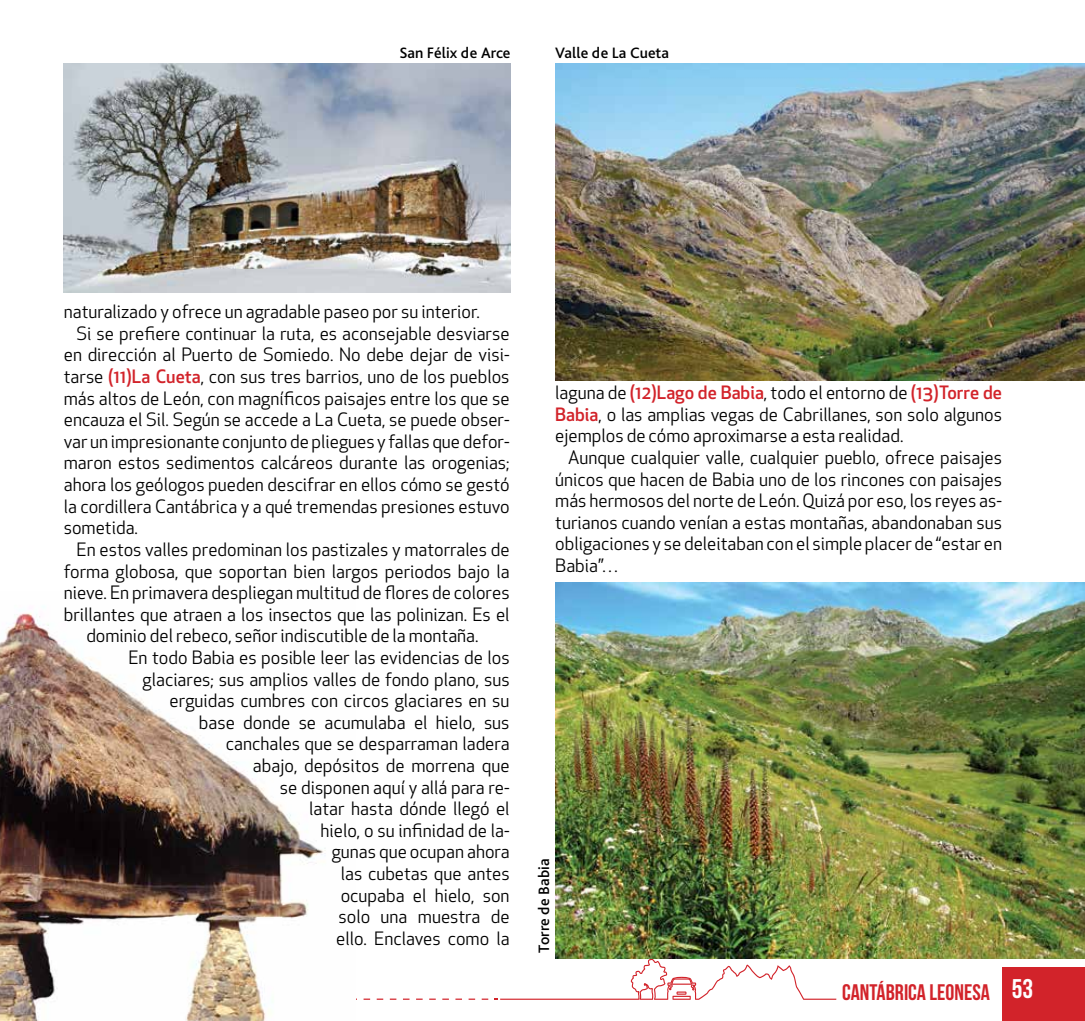
<style>
.page{position:relative;width:1085px;height:1021px;background:#fff}
.page>*{position:absolute;margin:0;border:0;box-sizing:border-box;transform-origin:0 0}
.t1{font:22.5px "Bebas Neue";color:#d2232a}
.t2{font:18px/21.6px "Apex New";color:#000;text-align:justify}
.t3{font:500 15.75px "Bliss Pro";color:#000}
.s1{font-weight:500;color:#d2232a}
.s2{font-size:27px;color:#fff}
</style>
<div class="page">
<div style="left:1001px;top:967px;width:83px;height:53px;background:#d2232a"></div>
<svg style="left:495px;top:958px;width:341px;height:41px"></svg>
<img style="left:0;top:613px;width:326px;height:407px">
<img style="left:555px;top:64px;width:529px;height:316px">
<img style="left:555px;top:582px;width:529px;height:376px">
<img style="left:64px;top:64px;width:446px;height:229px">
<p class="t3" style="left:399px;top:43px;width:113px">San Félix de Arce</p>
<p class="t3" style="left:555px;top:43px;width:115px">Valle de La Cueta</p>
<p class="t2" style="left:64px;top:301px;width:417px">naturalizado y ofrece un agradable paseo por su interior.</p>
<p class="t2" style="left:77px;top:322px;width:434px">Si se prefiere continuar la ruta, es aconsejable desviarse</p>
<p class="t2" style="left:64px;top:344px;width:447px">en dirección al Puerto de Somiedo. No debe dejar de visi-</p>
<p class="t2" style="left:64px;top:366px;width:447px">tarse <span class="s1">(11)La Cueta</span>, con sus tres barrios, uno de los pueblos</p>
<p class="t2" style="left:64px;top:387px;width:447px">más altos de León, con magníficos paisajes entre los que se</p>
<p class="t2" style="left:64px;top:409px;width:447px">encauza el Sil. Según se accede a La Cueta, se puede obser-</p>
<p class="t2" style="left:64px;top:430px;width:447px">var un impresionante conjunto de pliegues y fallas que defor-</p>
<p class="t2" style="left:64px;top:452px;width:447px">maron estos sedimentos calcáreos durante las orogenias;</p>
<p class="t2" style="left:64px;top:474px;width:447px">ahora los geólogos pueden descifrar en ellos cómo se gestó</p>
<p class="t2" style="left:64px;top:495px;width:447px">la cordillera Cantábrica y a qué tremendas presiones estuvo</p>
<p class="t2" style="left:64px;top:517px;width:76px">sometida.</p>
<p class="t2" style="left:77px;top:538px;width:434px">En estos valles predominan los pastizales y matorrales de</p>
<p class="t2" style="left:64px;top:560px;width:447px">forma globosa, que soportan bien largos periodos bajo la</p>
<p class="t2" style="left:64px;top:582px;width:447px">nieve. En primavera despliegan multitud de flores de colores</p>
<p class="t2" style="left:64px;top:603px;width:447px">brillantes que atraen a los insectos que las polinizan. Es el</p>
<p class="t2" style="left:86px;top:625px;width:394px">dominio del rebeco, señor indiscutible de la montaña.</p>
<p class="t2" style="left:128px;top:646px;width:383px">En todo Babia es posible leer las evidencias de los</p>
<p class="t2" style="left:143px;top:668px;width:368px">glaciares; sus amplios valles de fondo plano, sus</p>
<p class="t2" style="left:170px;top:690px;width:341px">erguidas cumbres con circos glaciares en su</p>
<p class="t2" style="left:199px;top:711px;width:312px">base donde se acumulaba el hielo, sus</p>
<p class="t2" style="left:226px;top:733px;width:285px">canchales que se desparraman ladera</p>
<p class="t2" style="left:253px;top:754px;width:258px">abajo, depósitos de morrena que</p>
<p class="t2" style="left:280px;top:776px;width:231px">se disponen aquí y allá para re-</p>
<p class="t2" style="left:309px;top:798px;width:202px">latar hasta dónde llegó el</p>
<p class="t2" style="left:320px;top:819px;width:190px">hielo, o su infinidad de la-</p>
<p class="t2" style="left:332px;top:841px;width:179px">gunas que ocupan ahora</p>
<p class="t2" style="left:341px;top:862px;width:170px">las cubetas que antes</p>
<p class="t2" style="left:341px;top:884px;width:170px">ocupaba el hielo, son</p>
<p class="t2" style="left:338px;top:906px;width:172px">solo una muestra de</p>
<p class="t2" style="left:336px;top:927px;width:175px">ello. Enclaves como la</p>
<p class="t2" style="left:555px;top:382px;width:448px">laguna de <span class="s1">(12)Lago de Babia</span>, todo el entorno de <span class="s1">(13)Torre de Babia</span>, o las amplias vegas de Cabrillanes, son solo algunos ejemplos de cómo aproximarse a esta realidad.</p>
<p class="t2" style="left:555px;top:446px;width:448px;text-indent:13px">Aunque cualquier valle, cualquier pueblo, ofrece paisajes únicos que hacen de Babia uno de los rincones con paisajes más hermosos del norte de León. Quizá por eso, los reyes as&shy;turianos cuando venían a estas montañas, abandonaban sus obligaciones y se deleitaban con el simple placer de “estar en Babia”…</p>
<p class="t3" style="left:534px;top:953px;width:97px;rotate:-90deg">Torre de Babia</p>
<p class="t1" style="left:841px;top:979px;width:192px">CANTÁBRICA LEONESA <span class="s2">53</span></p>
</div>
